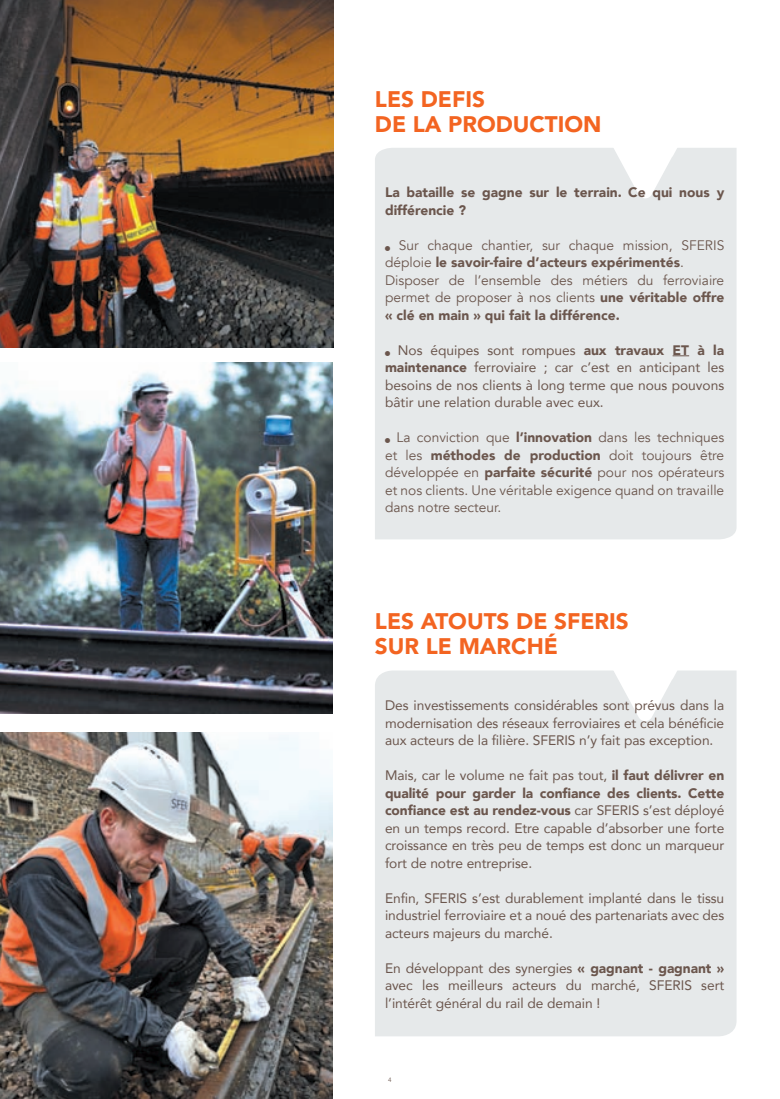
<style>
.page{position:relative;width:780px;height:1099px;background:#fff}
.page>*{position:absolute;margin:0;border:0;box-sizing:border-box;transform-origin:0 0}
.t1{font:900 22.5px/25px "Avenir";color:#f36421}
.t2{font:13.75px/17.5px "Avenir";letter-spacing:-.005em;color:#6b564d;text-align:justify}
.t3{font:13.75px/17.5px "Avenir";color:#6b564d}
.t4{font:900 13.75px/17.5px "Avenir";color:#6b564d}
.t5{font:6.25px "Avenir";color:#6b564d}
.s1{font-weight:900}
</style>
<div class="page">
<img style="left:0;top:0;width:333px;height:348px">
<div style="left:375px;top:670px;width:361px;height:366px;background:#e6e9ea"></div>
<div style="left:375px;top:148px;width:361px;height:391px;background:#e6e9ea"></div>
<svg style="left:594px;top:670px;width:105px;height:51px"></svg>
<svg style="left:594px;top:148px;width:105px;height:50px"></svg>
<svg style="left:672px;top:355px;width:17px;height:1px"></svg>
<img style="left:0;top:732px;width:332px;height:366px">
<img style="left:0;top:363px;width:332px;height:350px">
<h1 class="t1" style="left:375px;top:86px;width:120px">LES DEFIS<br>DE LA PRODUCT</h1>
<h1 class="t1" style="left:558px;top:111px;width:25px">ION</h1>
<p class="t4" style="left:385px;top:183px;width:341px">La bataille se gagne sur le terrain. Ce qui nous y différencie ?</p>
<p class="t3" style="left:385px;top:236px;width:341px">■ Sur chaque chantier, sur chaque mission, SFERIS déploie <span class="s1">le savoir-faire d’acteurs expérimentés</span>.<br>Disposer de l’ensemble des métiers du ferroviaire permet de proposer à nos clients <span class="s1">une véritable offre « clé en main » qui fait la différence.</span></p>
<p class="t2" style="left:385px;top:341px;width:341px">■ Nos équipes sont rompues <span class="s1">aux travaux ET à la maintenance</span> ferroviaire ; car c’est en anticipant les besoins de nos clients à long terme que nous pouvons bâtir une relation durable avec eux.</p>
<p class="t3" style="left:385px;top:429px;width:341px;text-align:justify">■ La conviction que <span class="s1">l’innovation</span> dans les techniques et les <span class="s1">méthodes de production</span> doit toujours être développée en <span class="s1">parfaite sécurité</span> pour nos opérateurs et nos clients. U ne véritable exigence quand on travaille dans notre secteur.</p>
<h1 class="t1" style="left:375px;top:608px;width:255px">les atouts de SFERIS sur le marché</h1>
<p class="t2" style="left:385px;top:696px;width:341px">Des investissements considérables sont prévus dans la modernisation des réseaux ferroviaires et cela bénéficie aux acteurs de la filière. SFERIS n’y fait pas exception.</p>
<p class="t2" style="left:385px;top:766px;width:341px">Mais, car le volume ne fait pas tout, <span class="s1">il faut délivrer en qualité pour garder la confiance des clients. Cette confiance est au rendez-vous</span> car SFERIS s’est déployé en un temps record. Etre capable d’absorber une forte croissance en très peu de temps est donc un marqueur fort de notre entreprise.</p>
<p class="t2" style="left:385px;top:888px;width:341px">Enfin, SFERIS s’est durablement implanté dans le tissu industriel ferroviaire et a noué des partenariats avec des acteurs majeurs du marché.</p>
<p class="t2" style="left:385px;top:958px;width:341px">En développant des synergies <span class="s1">« gagnant - gagnant » </span>avec les meilleurs acteurs du marché, SFERIS sert l’intérêt général du rail de demain !</p>
<p class="t5" style="left:388px;top:1075px;width:5px">4</p>
</div>
